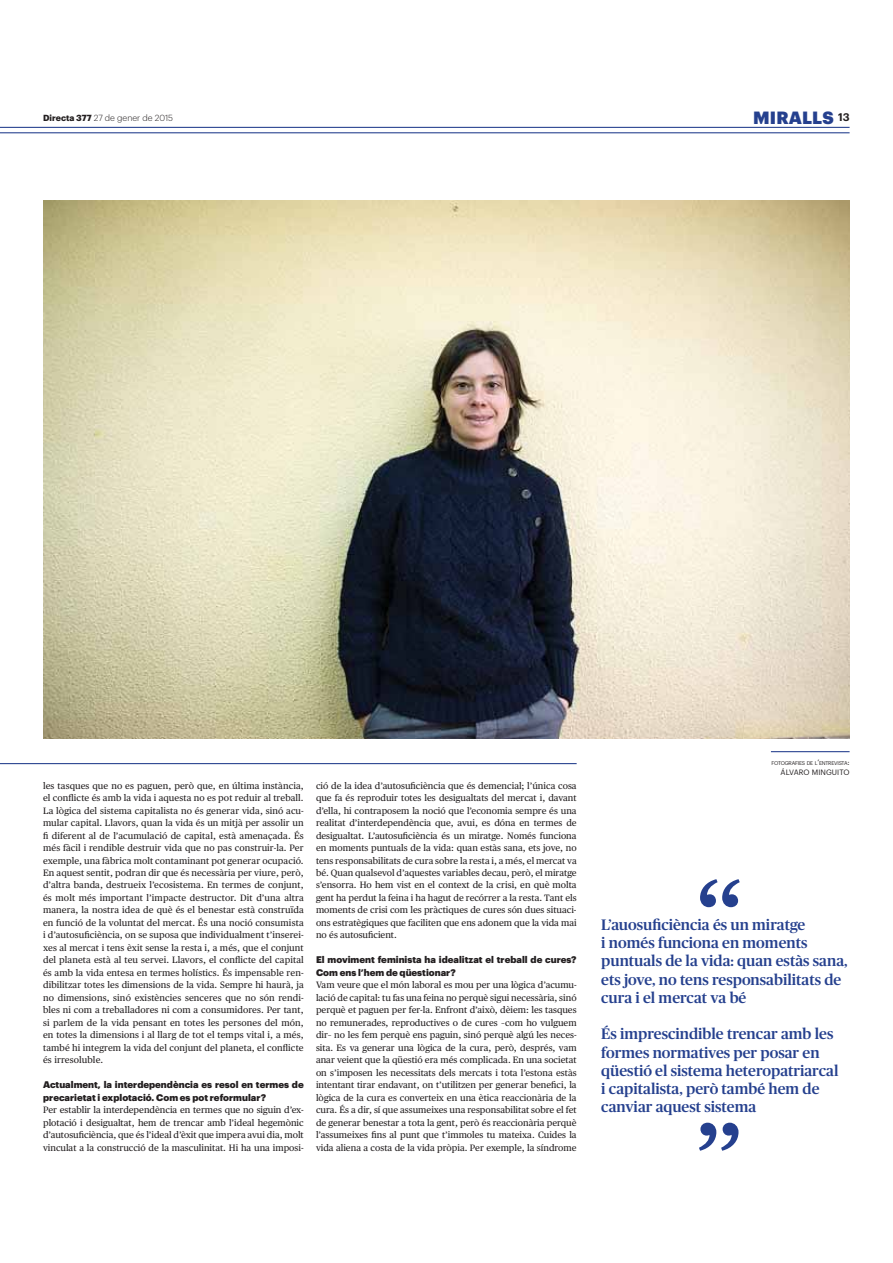
<style>
.page{position:relative;width:893px;height:1263px;background:#fff}
.page>*{position:absolute;margin:0;border:0;box-sizing:border-box;transform-origin:0 0}
.t1{font:107.55px "Publico Text";color:#25408e}
.t2{font:900 17.4px "Graphik";letter-spacing:.005em;color:#25408e}
.t3{font:500 15.15px/18.3px "Publico";color:#25408e}
.t4{font:900 9.45px/12.5px "Graphik";color:#231f20}
.t5{font:9.3px/12.5px "Publico Text";color:#231f20;text-align:justify}
.t6{font:300 8.7px "Graphik";color:#231f20}
.t7{font:7.65px "Graphik";letter-spacing:.005em;color:#231f20}
.t8{font:5.25px "Graphik";letter-spacing:-.045em;color:#231f20}
.s1{font-weight:700}
.s2{font-size:7.65px}
</style>
<div class="page">
<hr style="left:0;top:127px;width:849px;height:1px;background:#25408e">
<hr style="left:0;top:132px;width:849px;height:1px;background:#25408e">
<hr style="left:0;top:763px;width:577px;height:1px;background:#25408e">
<hr style="left:771px;top:751px;width:78px;height:1px;background:#25408e">
<img style="left:43px;top:200px;width:806px;height:539px">
<p class="t6" style="left:43px;top:114px;width:132px"><span class="s1">Directa 377</span> 27 de gener de 2015</p>
<h2 class="t2" style="left:753px;top:111px;width:98px">MIRALLS <sup>13</sup></h2>
<p class="t5" style="left:43px;top:780px;width:262px">les tasques que no es paguen, però que, en última instància, el conflicte és amb la vida i aquesta no es pot reduir al treball.<br>La lògica del sistema capitalista no és generar vida, sinó acu&shy;mular capital. Llavors, quan la vida és un mitjà per assolir un fi diferent al de l’acumulació de capital, està amenaçada. És més fàcil i rendible destruir vida que no pas construir-la. Per exemple, una fàbrica molt contaminant pot generar ocupació.<br>En aquest sentit, podran dir que és necessària per viure, però, d’altra banda, destrueix l’ecosistema. En termes de conjunt, és molt més important l’impacte destructor. Dit d’una altra manera, la nostra idea de què és el benestar està construïda en funció de la voluntat del mercat. És una noció consumista i d’autosuficiència, on se suposa que individualment t’inserei&shy;xes al mercat i tens èxit sense la resta i, a més, que el conjunt del planeta està al teu servei. Llavors, el conflicte del capital és amb la vida entesa en termes holístics. És impensable ren&shy;dibilitzar totes les dimensions de la vida. Sempre hi haurà, ja no dimensions, sinó existències senceres que no són rendi&shy;bles ni com a treballadores ni com a consumidores. Per tant, si parlem de la vida pensant en totes les persones del món, en totes la dimensions i al llarg de tot el temps vital i, a més, també hi integrem la vida del conjunt del planeta, el conflicte és irresoluble.</p>
<p class="t4" style="left:43px;top:1079px;width:262px">Actualment, la interdependència es resol en termes de precarietat i explotació. Com es pot reformular?</p>
<p class="t5" style="left:43px;top:1104px;width:262px">Per establir la interdependència en termes que no siguin d’ex&shy;plotació i desigualtat, hem de trencar amb l’ideal hegemònic d’autosuficiència, que és l’ideal d’èxit que impera avui dia, molt vinculat a la construcció de la masculinitat. Hi ha una imposi-</p>
<p class="t5" style="left:316px;top:780px;width:262px">ció de la idea d’autosuficiència que és demencial; l’única cosa que fa és reproduir totes les desigualtats del mercat i, davant d’ella, hi contraposem la noció que l’economia sempre és una realitat d’interdependència que, avui, es dóna en termes de desigualtat. L’autosuficiència és un miratge. Només funciona en moments puntuals de la vida: quan estàs sana, ets jove, no tens responsabilitats de cura sobre la resta i, a més, el mercat va bé. Quan qualsevol d’aquestes variables decau, però, el miratge s’ensorra. Ho hem vist en el context de la crisi, en què molta gent ha perdut la feina i ha hagut de recórrer a la resta. Tant els moments de crisi com les pràctiques de cures són dues situaci&shy;ons estratègiques que faciliten que ens adonem que la vida mai no és autosuficient.</p>
<p class="t4" style="left:316px;top:954px;width:262px">El moviment feminista ha idealitzat el treball de cures?<br>Com ens l’hem de qüestionar?</p>
<p class="t5" style="left:316px;top:980px;width:262px">Vam veure que el món laboral es mou per una lògica d’acumu&shy;lació de capital: tu fas una feina no perquè sigui necessària, sinó perquè et paguen per fer-la. Enfront d’això, dèiem: les tasques no remunerades, reproductives o de cures –com ho vulguem dir– no les fem perquè ens paguin, sinó perquè algú les neces&shy;sita. Es va generar una lògica de la cura, però, després, vam anar veient que la qüestió era més complicada. En una societat on s’imposen les necessitats dels mercats i tota l’estona estàs intentant tirar endavant, on t’utilitzen per generar benefici, la lògica de la cura es converteix en una ètica reaccionària de la cura. És a dir, sí que assumeixes una responsabilitat sobre el fet de generar benestar a tota la gent, però és reaccionària perquè l’assumeixes fins al punt que t’immoles tu mateixa. Cuides la vida aliena a costa de la vida pròpia. Per exemple, la síndrome</p>
<p class="t8" style="left:771px;top:761px;width:79px">FOTOGRAFIES DE L<span class="s2">’</span>ENTREVISTA<span class="s2">:</span></p>
<p class="t7" style="left:780px;top:769px;width:71px">ÁLVARO MINGUITO</p>
<h1 class="t1" style="left:692px;top:872px;width:55px">“</h1>
<h3 class="t3" style="left:601px;top:917px;width:248px">L’auosuficiència és un miratge<br>i només funciona en moments puntuals de la vida: quan estàs sana, ets jove, no tens responsabilitats de cura i el mercat va bé</h3>
<h3 class="t3" style="left:601px;top:1026px;width:239px">És imprescindible trencar amb les formes normatives per posar en qüestió el sistema heteropatriarcal i capitalista, però també hem de canviar aquest sistema</h3>
<h1 class="t1" style="left:692px;top:1115px;width:55px">”</h1>
</div>
